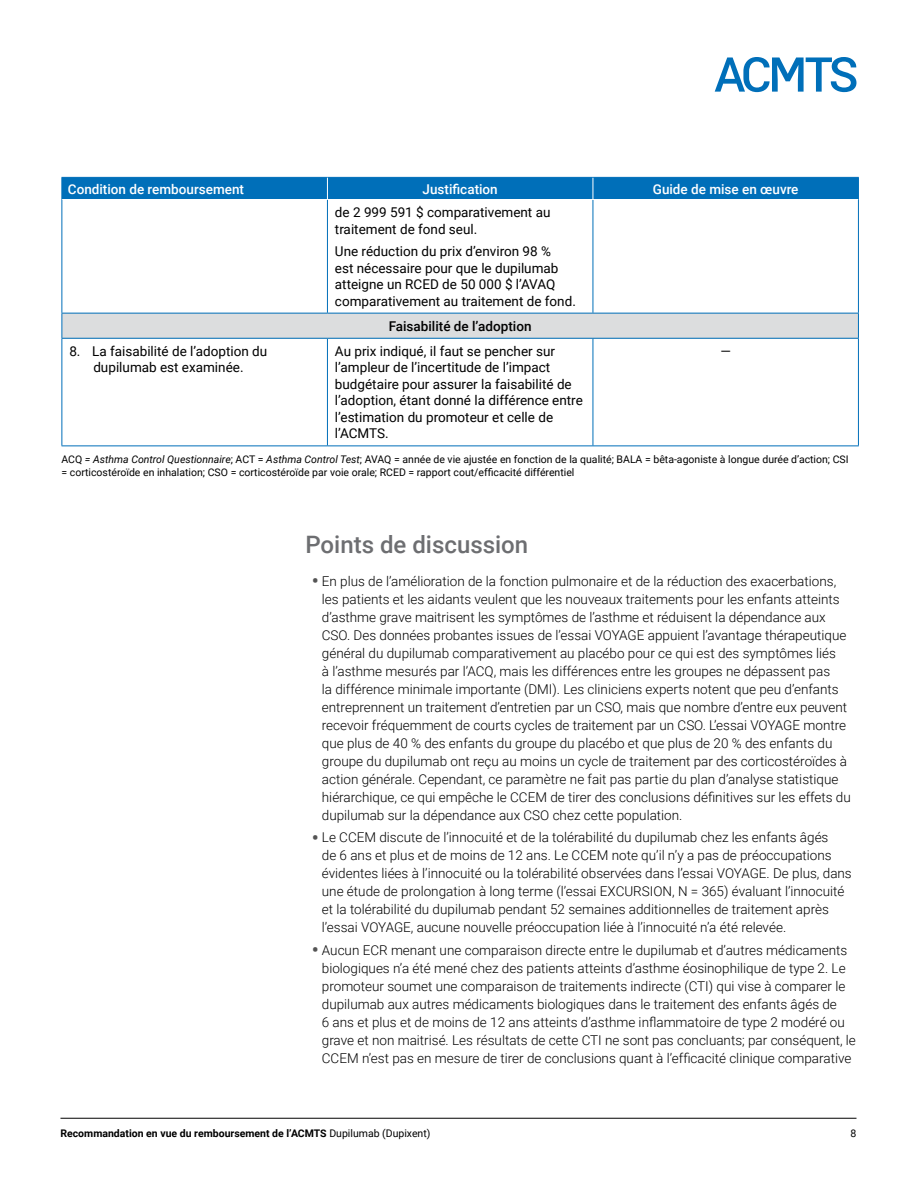
<style>
.page{position:relative;width:918px;height:1188px;background:#fff}
.page>*{position:absolute;margin:0;border:0;box-sizing:border-box;transform-origin:0 0}
.t1{font:500 24px "Roboto";color:#6d6e71}
.t2{font:300 13.5px/18px "Roboto";color:#000}
.t3{font:13.5px/16.5px "Roboto";color:#000}
.t4{font:500 13.5px "Roboto";color:#fff}
.t5{font:500 13.5px "Roboto";color:#000}
.t6{font:10.5px/13.5px "Roboto";color:#000}
.t7{font:700 10.5px "Roboto";color:#000}
.s1{font-style:italic}
.s2{font-size:24px;color:#545454}
.s3{font-weight:400}
</style>
<div class="page">
<svg style="left:715px;top:57px;width:141px;height:35px"></svg>
<hr style="left:60px;top:1118px;width:796px;height:1px;background:#000">
<div style="left:62px;top:313px;width:796px;height:25px;background:#dcddde"></div>
<hr style="left:62px;top:200px;width:1px;height:113px;background:#006fb9">
<hr style="left:327px;top:200px;width:1px;height:113px;background:#006fb9">
<hr style="left:593px;top:200px;width:1px;height:113px;background:#006fb9">
<hr style="left:858px;top:200px;width:1px;height:113px;background:#006fb9">
<hr style="left:62px;top:339px;width:1px;height:107px;background:#006fb9">
<hr style="left:327px;top:339px;width:1px;height:107px;background:#006fb9">
<hr style="left:593px;top:339px;width:1px;height:107px;background:#006fb9">
<hr style="left:858px;top:339px;width:1px;height:107px;background:#006fb9">
<hr style="left:62px;top:446px;width:265px;height:1px;background:#006fb9">
<hr style="left:327px;top:446px;width:266px;height:1px;background:#006fb9">
<hr style="left:593px;top:446px;width:266px;height:1px;background:#006fb9">
<svg style="left:62px;top:177px;width:797px;height:23px;background:#0873bb"></svg>
<hr style="left:593px;top:199px;width:265px;height:1px;background:#fff">
<hr style="left:62px;top:313px;width:265px;height:1px;background:#006fb9">
<svg style="left:62px;top:314px;width:1px;height:24px"></svg>
<hr style="left:327px;top:313px;width:266px;height:1px;background:#006fb9">
<hr style="left:593px;top:313px;width:266px;height:1px;background:#006fb9">
<svg style="left:858px;top:314px;width:1px;height:24px"></svg>
<hr style="left:62px;top:338px;width:265px;height:1px;background:#006fb9">
<hr style="left:327px;top:338px;width:266px;height:1px;background:#006fb9">
<hr style="left:593px;top:338px;width:266px;height:1px;background:#006fb9">
<p class="t4" style="left:68px;top:179px;width:178px">Condition de remboursement</p>
<p class="t4" style="left:423px;top:179px;width:77px">Justification</p>
<p class="t4" style="left:653px;top:179px;width:147px">Guide de mise en œuvre</p>
<p class="t3" style="left:335px;top:204px;width:217px">de 2 999 591 $ comparativement au traitement de fond seul.</p>
<p class="t3" style="left:335px;top:243px;width:242px">Une réduction du prix d’environ 98 %<br>est nécessaire pour que le dupilumab atteigne un RCED de 50 000 $ l’AVAQ comparativement au traitement de fond.</p>
<p class="t5" style="left:389px;top:316px;width:144px">Faisabilité de l’adoption</p>
<p class="t3" style="left:69px;top:342px;width:199px;text-align:center">8. La faisabilité de l’adoption du dupilumab est examinée.</p>
<p class="t3" style="left:335px;top:342px;width:249px">Au prix indiqué, il faut se pencher sur l’ampleur de l’incertitude de l’impact budgétaire pour assurer la faisabilité de l’adoption, étant donné la différence entre l’estimation du promoteur et celle de l’ACMTS.</p>
<p class="t3" style="left:720px;top:342px;width:12px">—</p>
<p class="t6" style="left:62px;top:452px;width:789px">ACQ <span class="s1">= Asthma Control Questionnaire</span>; ACT = <span class="s1">Asthma Control Test</span>; AVAQ = année de vie ajustée en fonction de la qualité; BALA = bêta-agoniste à longue durée d’action; CSI = corticostéroïde en inhalation; CSO = corticostéroïde par voie orale; RCED = rapport cout/efficacité différentiel</p>
<h1 class="t1" style="left:305px;top:527px;width:224px">Points de discussion</h1>
<p class="t2" style="left:322px;top:571px;width:530px;text-indent:-10px"><span class="s2">•</span> En plus de l’amélioration de la fonction pulmonaire et de la réduction des exacerbations, les patients et les aidants veulent que les nouveaux traitements pour les enfants atteints d’asthme grave maitrisent les symptômes de l’asthme et réduisent la dépendance aux CSO. Des données probantes issues de l’essai VOYAGE appuient l’avantage thérapeutique général du dupilumab comparativement au placébo pour ce qui est des symptômes liés<br>à l’asthme mesurés par l’ACQ, mais les différences entre les groupes ne dépassent pas<br>la différence minimale importante (DMI). Les cliniciens experts notent que peu d’enfants entreprennent un traitement d’entretien par un CSO, mais que nombre d’entre eux peuvent recevoir fréquemment de courts cycles de traitement par un CSO. L’essai VOYAGE montre que plus de 40 % des enfants du groupe du placébo et que plus de 20 % des enfants du groupe du dupilumab ont reçu au moins un cycle de traitement par des corticostéroïdes à action générale. Cependant, ce paramètre ne fait pas partie du plan d’analyse statistique hiérarchique, ce qui empêche le CCEM de tirer des conclusions définitives sur les effets du dupilumab sur la dépendance aux CSO chez cette population.</p>
<p class="t2" style="left:322px;top:828px;width:531px;text-indent:-10px"><span class="s2">•</span> Le CCEM discute de l’innocuité et de la tolérabilité du dupilumab chez les enfants âgés<br>de 6 ans et plus et de moins de 12 ans. Le CCEM note qu’il n’y a pas de préoccupations évidentes liées à l’innocuité ou la tolérabilité observées dans l’essai VOYAGE. De plus, dans une étude de prolongation à long terme (l’essai EXCURSION, N = 365) évaluant l’innocuité et la tolérabilité du dupilumab pendant 52 semaines additionnelles de traitement après l’essai VOYAGE, aucune nouvelle préoccupation liée à l’innocuité n’a été relevée.</p>
<p class="t2" style="left:322px;top:940px;width:536px;text-indent:-10px"><span class="s2">•</span> Aucun ECR menant une comparaison directe entre le dupilumab et d’autres médicaments biologiques n’a été mené chez des patients atteints d’asthme éosinophilique de type 2. Le promoteur soumet une comparaison de traitements indirecte (CTI) qui vise à comparer le dupilumab aux autres médicaments biologiques dans le traitement des enfants âgés de<br>6 ans et plus et de moins de 12 ans atteints d’asthme inflammatoire de type 2 modéré ou grave et non maitrisé. Les résultats de cette CTI ne sont pas concluants; par conséquent, le CCEM n’est pas en mesure de tirer de conclusions quant à l’efficacité clinique comparative</p>
<p class="t7" style="left:60px;top:1126px;width:372px">Recommandation en vue du remboursement de l’ACMTS <span class="s3">Dupilumab (Dupixent)</span></p>
<p class="t6" style="left:851px;top:1126px;width:7px">8</p>
</div>
